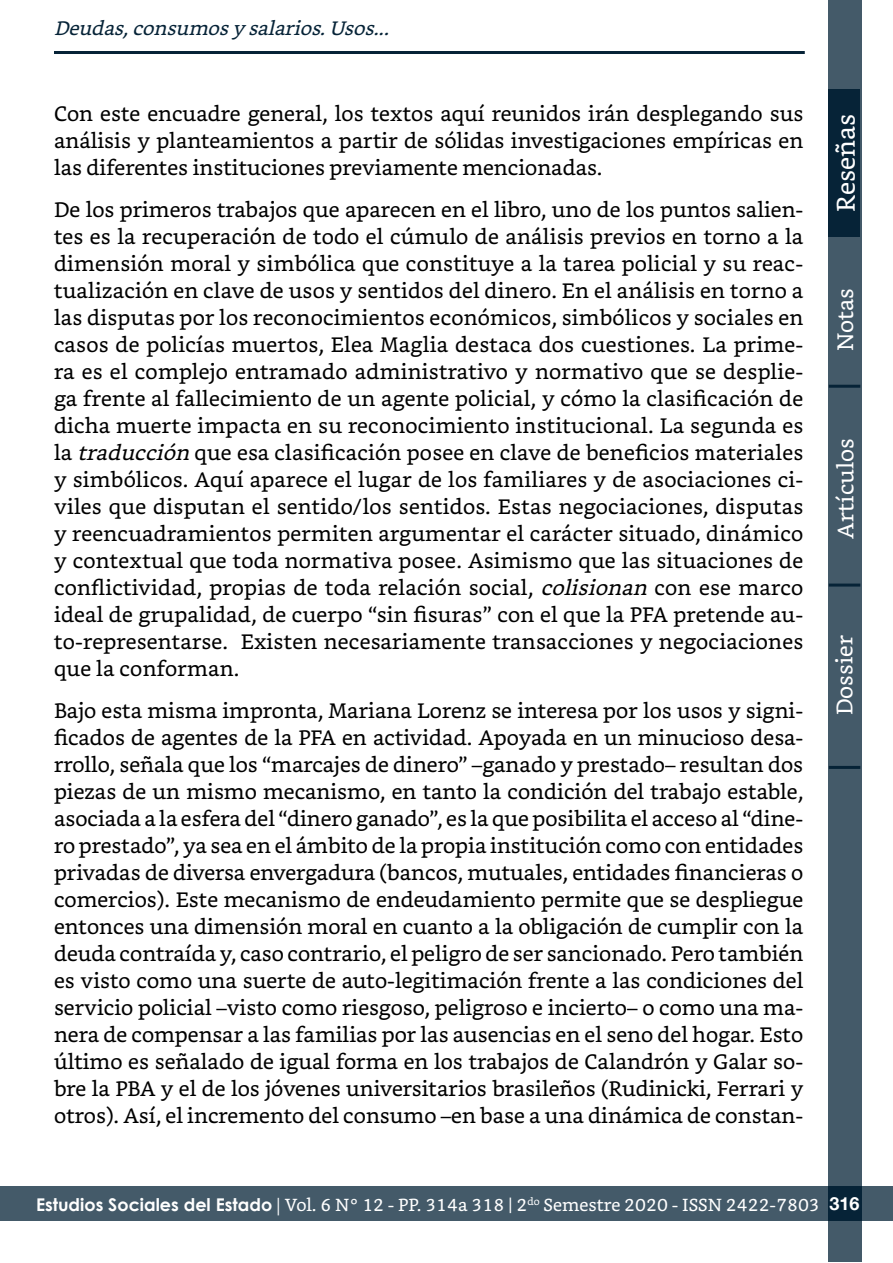
<style>
.page{position:relative;width:893px;height:1263px;background:#fff}
.page>*{position:absolute;margin:0;border:0;box-sizing:border-box;transform-origin:0 0}
.t1{font:25.5px "Bookerly";color:#fff}
.t2{font:22.5px "Bookerly";color:#fff}
.Cuerpo{font:21px/27px "Bookerly";color:#000;text-align:justify}
.t3{font:italic 19.5px "Bookerly";color:#062337}
.t4{font:700 18px "Helvetica Neue";color:#fff}
.t5{font:17.55px "Bookerly";color:#fff}
.s1{font-style:italic}
.s2{font-family:"Century Gothic";font-weight:700}
.s3{font-family:"Minion Pro"}
</style>
<div class="page">
<div style="left:828px;top:0;width:33px;height:1261px;background:#445a69"></div>
<div style="left:0;top:1187px;width:893px;height:34px;background:#445a69"></div>
<div style="left:829px;top:89px;width:31px;height:148px;background:#062337"></div>
<hr style="left:829px;top:385px;width:31px;height:3px;background:#062337">
<hr style="left:829px;top:584px;width:31px;height:3px;background:#062337">
<hr style="left:829px;top:766px;width:31px;height:3px;background:#062337">
<div style="left:828px;top:1187px;width:33px;height:34px;background:#062337"></div>
<hr style="left:54px;top:51px;width:751px;height:3px;background:#062337">
<p class="t3" style="left:54px;top:17px;width:344px">Deudas,consumosysalarios.Usos...</p>
<p class="Cuerpo" style="left:54px;top:100px;width:751px">Con este encuadre general, los textos aquí reunidos irán desplegando sus análisis y planteamientos a partir de sólidas investigaciones empíricas en las diferentes instituciones previamente mencionadas.</p>
<p class="Cuerpo" style="left:54px;top:196px;width:751px">De los primeros trabajos que aparecen en el libro, uno de los puntos salien&shy;tes es la recuperación de todo el cúmulo de análisis previos en torno a la dimensión moral y simbólica que constituye a la tarea policial y su reac&shy;tualización en clave de usos y sentidos del dinero. En el análisis en torno a las disputas por los reconocimientos económicos, simbólicos y sociales en casos de policías muertos, Elea Maglia destaca dos cuestiones. La prime&shy;ra es el complejo entramado administrativo y normativo que se desplie&shy;ga frente al fallecimiento de un agente policial, y cómo la clasificación de dicha muerte impacta en su reconocimiento institucional. La segunda es la <span class="s1">traducción</span>que esa clasificación posee en clave de beneficios materiales y simbólicos. Aquí aparece el lugar de los familiares y de asociaciones ci&shy;viles que disputan el sentido/los sentidos. Estas negociaciones, disputas y reencuadramientos permiten argumentar el carácter situado, dinámico y contextual que toda normativa posee. Asimismo que las situaciones de conflictividad, propias de toda relación social, <span class="s1">colisionan</span> con ese marco ideal de grupalidad, de cuerpo “sin fisuras” con el que la PFA pretende au&shy;to-representarse. Existen necesariamente transacciones y negociaciones que la conforman.</p>
<p class="Cuerpo" style="left:54px;top:697px;width:751px">Bajo esta misma impronta, Mariana Lorenz se interesa por los usos y signi&shy;ficados de agentes de la PFA en actividad. Apoyada en un minucioso desa&shy;rrollo, señala que los “marcajes de dinero” –ganado y prestado– resultan dos piezas de un mismo mecanismo, en tanto la condición del trabajo estable, asociada a la esfera del “dinero ganado”, es la que posibilita el acceso al “dine&shy;ro prestado”, ya sea en el ámbito de la propia institución como con entidades privadas de diversa envergadura (bancos, mutuales, entidades financieras o comercios). Este mecanismo de endeudamiento permite que se despliegue entonces una dimensión moral en cuanto a la obligación de cumplir con la deuda contraída y, caso contrario, el peligro de ser sancionado. Pero también es visto como una suerte de auto-legitimación frente a las condiciones del servicio policial –visto como riesgoso, peligroso e incierto– o como una ma&shy;nera de compensar a las familias por las ausencias en el seno del hogar. Esto último es señalado de igual forma en los trabajos de Calandrón y Galar so&shy;bre la PBA y el de los jóvenes universitarios brasileños (Rudinicki, Ferrari y otros). Así, el incremento del consumo –en base a una dinámica de constan-</p>
<p class="t1" style="left:831px;top:212px;width:100px;rotate:-90deg">Reseñas</p>
<p class="t2" style="left:832px;top:351px;width:65px;rotate:-90deg">Notas</p>
<p class="t2" style="left:833px;top:539px;width:102px;rotate:-90deg">Artículos</p>
<p class="t2" style="left:832px;top:715px;width:82px;rotate:-90deg">Dossier</p>
<p class="t5" style="left:36px;top:1194px;width:785px"><span class="s2">Estudios Sociales del Estado</span> <span class="s3">|</span> Vol. 6 N° 12 - PP. 314a 318 | 2<sup>do</sup> Semestre 2020 - ISSN 2422-7803</p>
<p class="t4" style="left:829px;top:1192px;width:32px">316</p>
</div>
